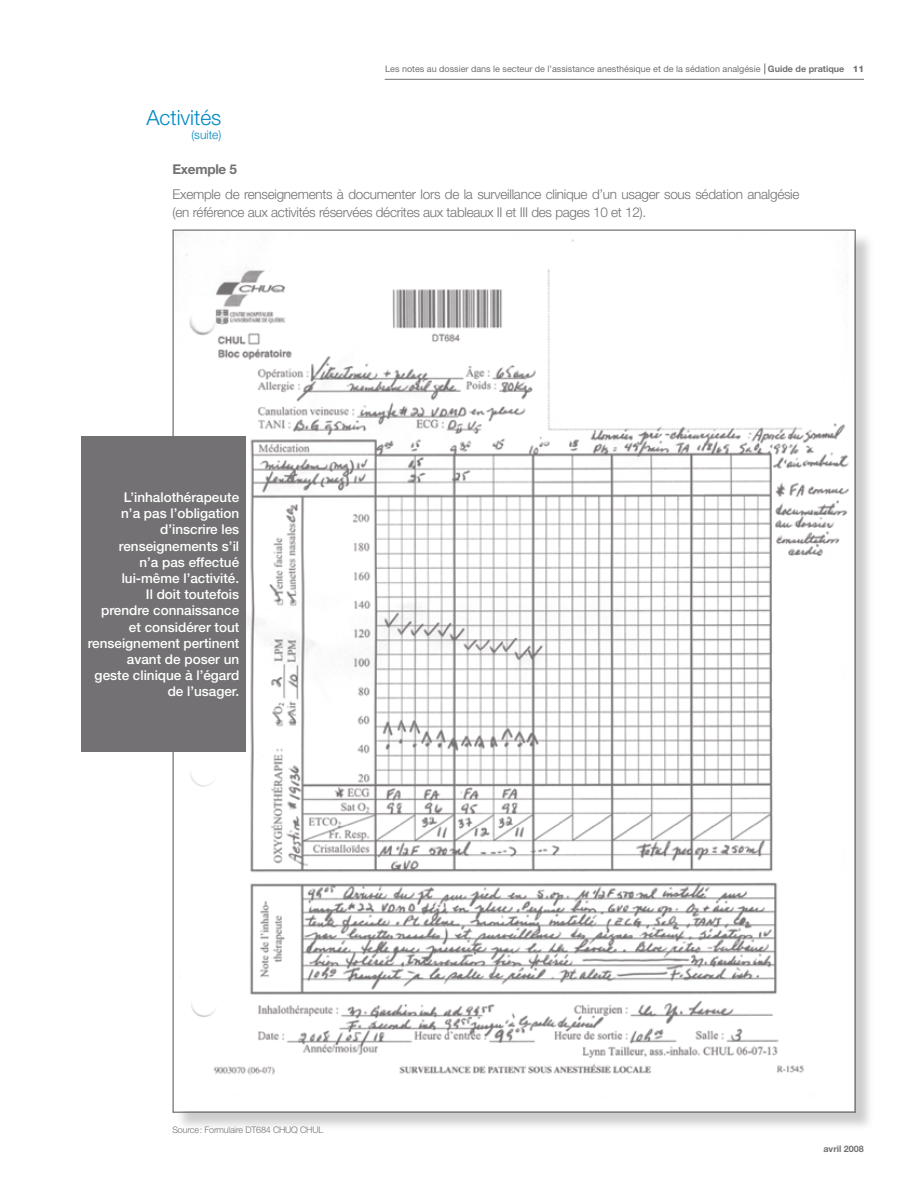
<style>
.page{position:relative;width:918px;height:1188px;background:#fff}
.page>*{position:absolute;margin:0;border:0;box-sizing:border-box;transform-origin:0 0}
.t1{font:300 21px "Helvetica Neue";color:#0089c2}
.t2{font:500 13.5px/16.2px "Helvetica Neue";color:#fff;text-align:right}
.t3{font:300 13.5px/18px "Helvetica Neue";letter-spacing:-.02em;color:#737173}
.t4{font:700 13.5px "Helvetica Neue";letter-spacing:-.02em;color:#737173}
.t5{font:300 12px "Helvetica Neue";color:#0089c2}
.t6{font:9px "Helvetica Neue";color:#737173}
.t7{font:300 9px "Helvetica Neue";letter-spacing:-.02em;color:#737173}
.t8{font:700 9px "Helvetica Neue";color:#737173}
.s1{font-weight:700}
.s2{font-weight:800}
</style>
<div class="page">
<hr style="left:385px;top:79px;width:479px;height:1px;background:#737173">
<div style="left:175px;top:232px;width:706px;height:905px;background:#737173;opacity:.35"></div>
<img style="left:175px;top:232px;width:679px;height:879px">
<div style="left:81px;top:436px;width:165px;height:316px;background:#737173"></div>
<h1 class="t1" style="left:146px;top:104px;width:77px">Activités</h1>
<p class="t5" style="left:191px;top:127px;width:31px">(suite)</p>
<p class="t6" style="left:385px;top:63px;width:480px">Les notes au dossier dans le secteur de l’assistance anesthésique et de la sédation analgésie <span class="s1">Guide de pratique</span> <span class="s2">11</span></p>
<p class="t4" style="left:172px;top:161px;width:66px">Exemple 5</p>
<p class="t3" style="left:172px;top:185px;width:629px">Exemple de renseignements à documenter lors de la surveillance clinique d’un usager sous sédation analgésie (en référence aux activités réservées décrites aux tableaux II et III des pages 10 et 12).</p>
<p class="t2" style="left:88px;top:489px;width:153px">L’inhalothérapeute<br>n’a pas l’obligation d’inscrire les renseignements s’il<br>n’a pas effectué lui-même l’activité.<br>Il doit toutefois<br>prendre connaissance et considérer tout renseignement pertinent avant de poser un<br>geste clinique à l’égard de l’usager.</p>
<p class="t7" style="left:172px;top:1124px;width:152px">Source: Formulaire DT684 CHUQ CHUL</p>
<p class="t8" style="left:823px;top:1143px;width:42px">avril 2008</p>
</div>
